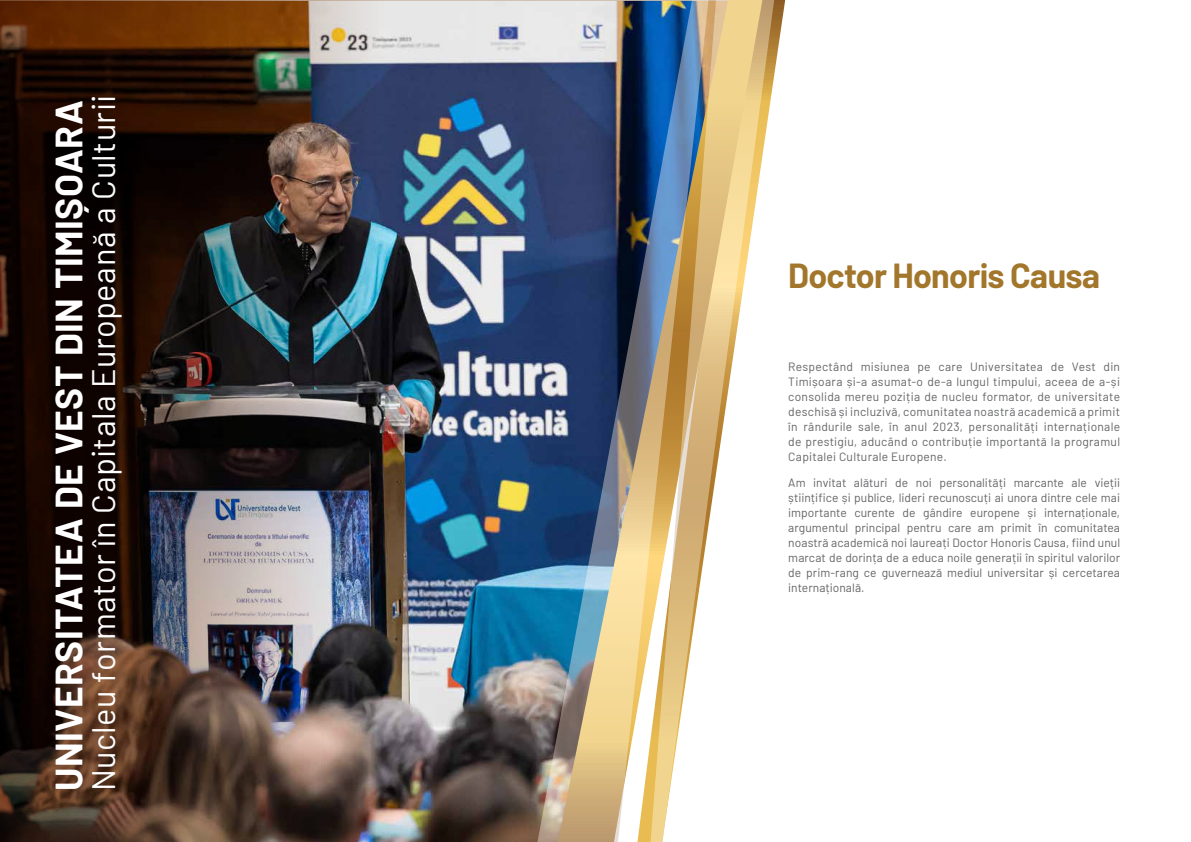
<style>
.page{position:relative;width:1191px;height:842px;background:#fff}
.page>*{position:absolute;margin:0;border:0;box-sizing:border-box;transform-origin:0 0}
.t1{font:700 37.1px "Barlow";letter-spacing:.015em;color:#fff}
.t2{font:700 34px "Barlow";letter-spacing:-.02em;color:#a2762b}
.t3{font:32.5px "Barlow";letter-spacing:.015em;color:#fff}
.t4{font:12px/15px "Barlow";letter-spacing:.015em;color:#636466;text-align:justify}
</style>
<div class="page">
<img style="left:476px;top:1px;width:60px;height:841px">
<img style="left:536px;top:0;width:114px;height:842px">
<svg style="left:650px;top:0;width:125px;height:842px"></svg>
<img style="left:0;top:0;width:476px;height:842px">
<h1 class="t1" style="left:42px;top:791px;width:692px;rotate:-90deg">UNIVERSITATEA DE VEST DIN TIMIȘOARA</h1>
<h3 class="t3" style="left:80px;top:791px;width:698px;rotate:-90deg">Nucleu formator în Capitala Europeană a Culturii</h3>
<h2 class="t2" style="left:788px;top:251px;width:313px">Doctor Honoris Causa</h2>
<p class="t4" style="left:788px;top:358px;width:333px">Respectând misiunea pe care Universitatea de Vest din Timișoara și-a asumat-o de-a lungul timpului, aceea de a-și consolida mereu poziția de nucleu formator, de universitate deschisă și incluzivă, comunitatea noastră academică a primit în rândurile sale, în anul 2023, personalități internaționale de prestigiu, aducând o contribuție importantă la programul Capitalei Culturale Europene.</p>
<p class="t4" style="left:788px;top:475px;width:333px">Am invitat alături de noi personalități marcante ale vieții științifice și publice, lideri recunoscuți ai unora dintre cele mai importante curente de gândire europene și internaționale, argumentul principal pentru care am primit în comunitatea noastră academică noi laureați Doctor Honoris Causa, fiind unul marcat de dorința de a educa noile generații în spiritul valorilor de prim-rang ce guvernează mediul universitar și cercetarea internațională.</p>
</div>
